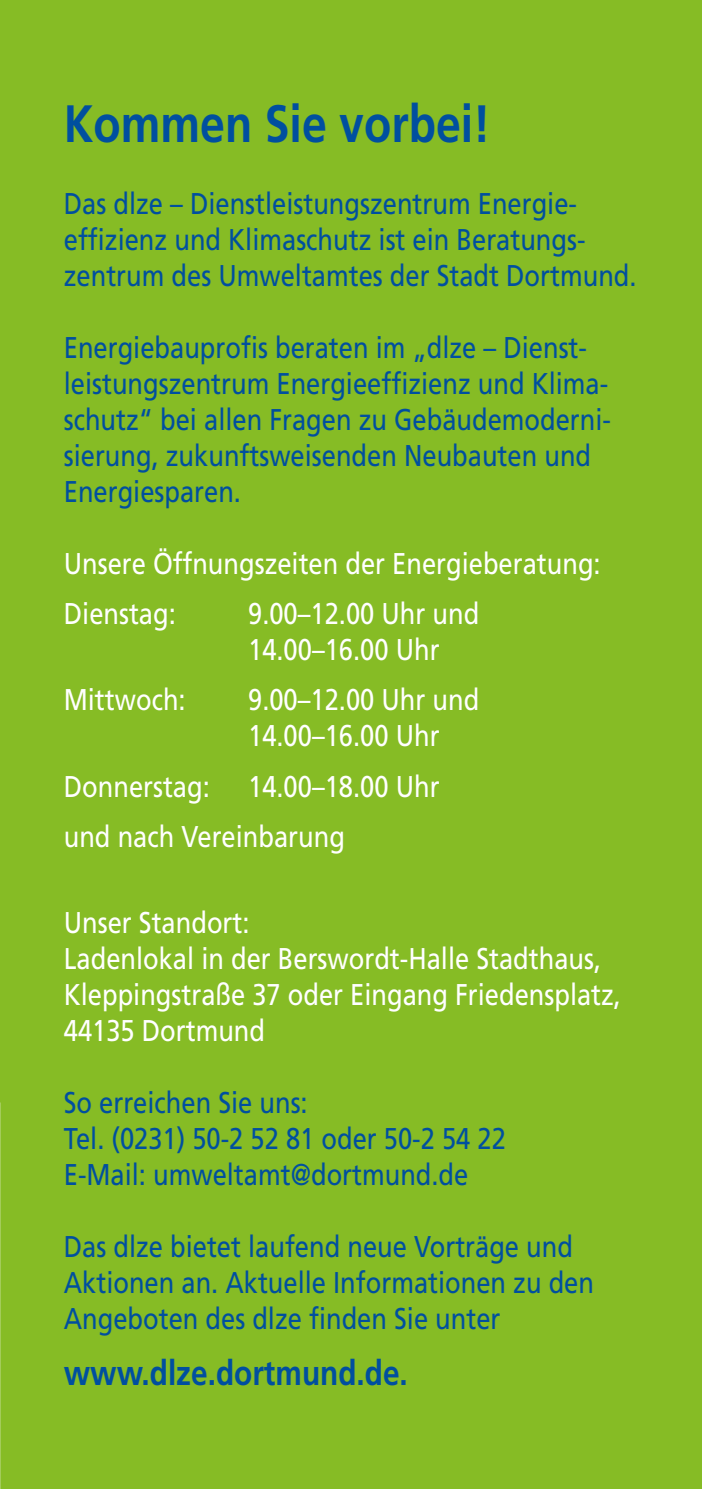
<style>
.page{position:relative;width:702px;height:1489px;background:#fff}
.page>*{position:absolute;margin:0;border:0;box-sizing:border-box;transform-origin:0 0}
.t1{font:700 52.5px "Frutiger LT";color:#004f9f;scale:.85 1}
.t2{font:700 35px "Frutiger LT";color:#004f9f;scale:.85 1}
.t3{font:30px/36px "Frutiger LT";color:#004f9f;scale:.85 1}
.t4{font:30px/36px "Frutiger LT";color:#fff;scale:.85 1}
</style>
<div class="page">
<div style="left:0;top:0;width:702px;height:1488px;background:#86bc25"></div>
<h1 class="t1" style="left:64px;top:93px;width:503px">Kommen Sie vorbei!</h1>
<p class="t3" style="left:64px;top:185px;width:675px">Das dlze – Dienstleistungszentrum Energie&shy;effizienz und Klimaschutz ist ein Beratungs&shy;zentrum des Umweltamtes der Stadt Dortmund.</p>
<p class="t3" style="left:64px;top:329px;width:645px">Energiebauprofis beraten im „dlze – Dienst&shy;leistungszentrum Energieeffizienz und Klima&shy;schutz“ bei allen Fragen zu Gebäudemoderni&shy;sierung, zukunftsweisenden Neubauten und Energiesparen.</p>
<p class="t4" style="left:64px;top:538px;width:633px;line-height:50.2px">Unsere Öffnungszeiten der Energieberatung:<br>Dienstag:</p>
<p class="t4" style="left:248px;top:595px;width:273px">9.00–12.00 Uhr und<br>14.00–16.00 Uhr</p>
<p class="t4" style="left:64px;top:682px;width:145px">Mittwoch:</p>
<p class="t4" style="left:248px;top:682px;width:273px">9.00–12.00 Uhr und<br>14.00–16.00 Uhr</p>
<p class="t4" style="left:64px;top:768px;width:173px">Donnerstag:</p>
<p class="t4" style="left:64px;top:761px;width:443px;line-height:50.2px;text-indent:184px">14.00–18.00 Uhr und nach Vereinbarung</p>
<p class="t4" style="left:64px;top:904px;width:657px">Unser Standort:<br>Ladenlokal in der Berswordt-Halle Stadthaus,<br>Kleppingstraße 37 oder Eingang Friedensplatz,<br>44135 Dortmund</p>
<p class="t3" style="left:64px;top:1084px;width:521px">So erreichen Sie uns:<br>Tel. (0231) 50-2 52 81 oder 50-2 54 22<br>E-Mail: umweltamt@dortmund.de</p>
<p class="t3" style="left:64px;top:1228px;width:625px">Das dlze bietet laufend neue Vorträge und<br>Aktionen an. Aktuelle Informationen zu den<br>Angeboten des dlze finden Sie unter</p>
<p class="t2" style="left:64px;top:1352px;width:406px">www.dlze.dortmund.de.</p>
</div>
